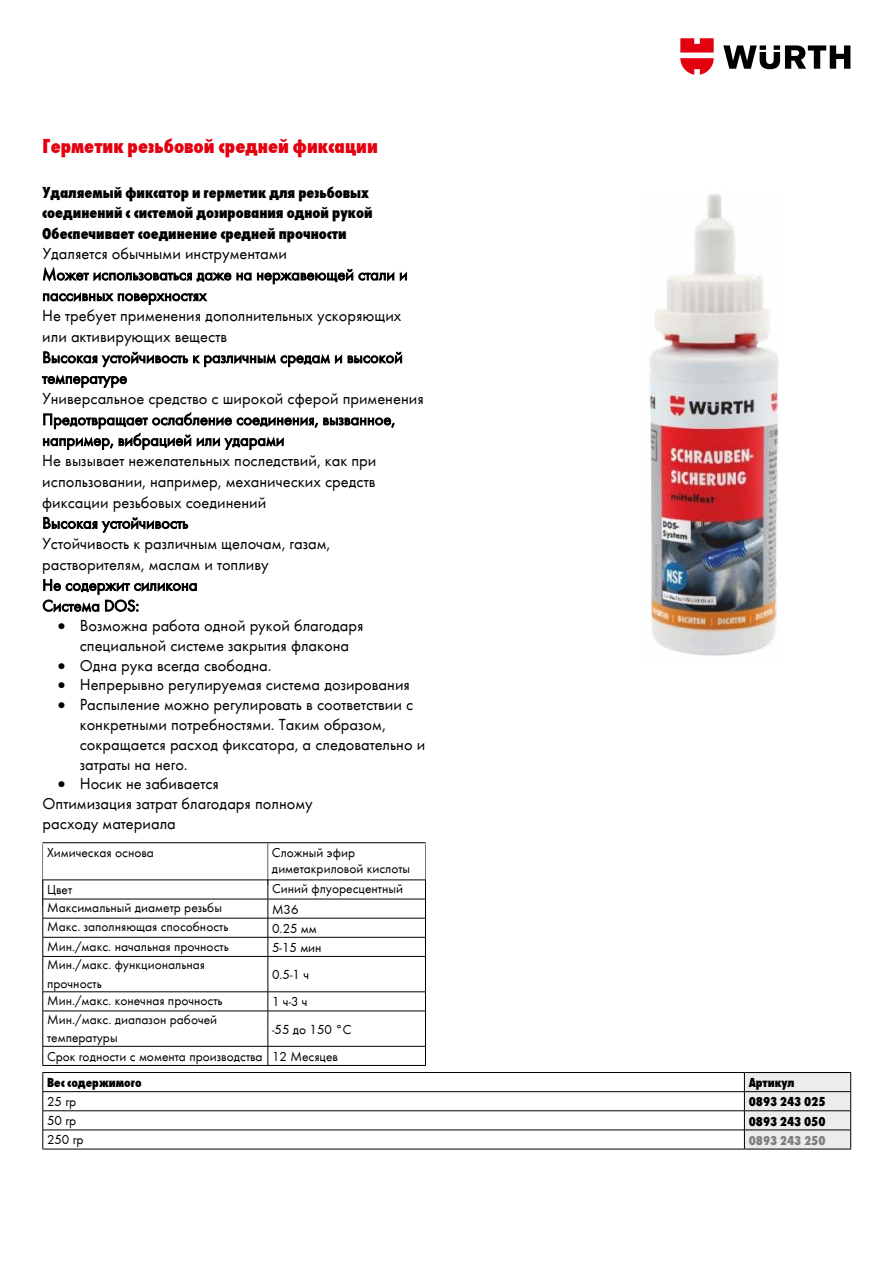
<style>
.page{position:relative;width:893px;height:1263px;background:#fff}
.page>*{position:absolute;margin:0;border:0;box-sizing:border-box;transform-origin:0 0}
.t1{font:800 condensed 21px "Wuerth";color:#e3000f}
.t2{font:16.5px/20.7px "Wuerth";color:#000}
.t3{font:800 condensed 16.5px/20.7px "Wuerth";color:#000}
.t4{font:13.5px/18.1px "Wuerth";color:#000}
.t5{font:800 condensed 13.5px "Wuerth";color:#000}
.t6{font:800 condensed 13.5px "Wuerth";color:#7f7f7f}
</style>
<div class="page">
<svg style="left:723px;top:45px;width:127px;height:24px"></svg>
<svg style="left:680px;top:38px;width:34px;height:37px"></svg>
<hr style="left:43px;top:1072px;width:701px;height:1px;background:#000">
<hr style="left:43px;top:1091px;width:701px;height:1px;background:#000">
<hr style="left:43px;top:1110px;width:701px;height:1px;background:#000">
<hr style="left:43px;top:1130px;width:701px;height:1px;background:#000">
<svg style="left:43px;top:1073px;width:1px;height:76px"></svg>
<hr style="left:43px;top:1149px;width:701px;height:1px;background:#000">
<svg style="left:744px;top:1072px;width:107px;height:77px;background:#dadadb"></svg>
<hr style="left:744px;top:1149px;width:107px;height:1px;background:#000">
<hr style="left:43px;top:842px;width:153px;height:1px;background:#000">
<hr style="left:42px;top:844px;width:1px;height:61px;background:#000">
<hr style="left:196px;top:842px;width:230px;height:1px;background:#000">
<hr style="left:267px;top:843px;width:1px;height:41px;background:#000">
<hr style="left:425px;top:843px;width:1px;height:59px;background:#000">
<hr style="left:43px;top:880px;width:153px;height:1px;background:#000">
<hr style="left:196px;top:880px;width:230px;height:1px;background:#000">
<hr style="left:43px;top:899px;width:153px;height:1px;background:#000">
<hr style="left:196px;top:899px;width:230px;height:1px;background:#000">
<hr style="left:43px;top:918px;width:153px;height:1px;background:#000">
<hr style="left:196px;top:918px;width:230px;height:1px;background:#000">
<hr style="left:43px;top:937px;width:153px;height:1px;background:#000">
<svg style="left:43px;top:880px;width:1px;height:76px"></svg>
<hr style="left:196px;top:937px;width:230px;height:1px;background:#000">
<svg style="left:268px;top:880px;width:1px;height:76px"></svg>
<svg style="left:425px;top:880px;width:1px;height:76px"></svg>
<hr style="left:43px;top:956px;width:153px;height:1px;background:#000">
<hr style="left:43px;top:957px;width:1px;height:34px;background:#000">
<hr style="left:196px;top:956px;width:230px;height:1px;background:#000">
<hr style="left:268px;top:957px;width:1px;height:34px;background:#000">
<hr style="left:425px;top:957px;width:1px;height:34px;background:#000">
<hr style="left:43px;top:991px;width:153px;height:1px;background:#000">
<svg style="left:43px;top:992px;width:1px;height:19px"></svg>
<hr style="left:196px;top:991px;width:230px;height:1px;background:#000">
<svg style="left:268px;top:992px;width:1px;height:19px"></svg>
<svg style="left:425px;top:992px;width:1px;height:19px"></svg>
<hr style="left:43px;top:1011px;width:153px;height:1px;background:#000">
<hr style="left:43px;top:1011px;width:1px;height:35px;background:#000">
<hr style="left:196px;top:1011px;width:230px;height:1px;background:#000">
<hr style="left:268px;top:1011px;width:1px;height:35px;background:#000">
<hr style="left:425px;top:1011px;width:1px;height:35px;background:#000">
<hr style="left:43px;top:1046px;width:153px;height:1px;background:#000">
<svg style="left:43px;top:1046px;width:1px;height:19px"></svg>
<hr style="left:43px;top:1065px;width:153px;height:1px;background:#000">
<hr style="left:196px;top:1046px;width:230px;height:1px;background:#000">
<svg style="left:268px;top:1046px;width:1px;height:19px"></svg>
<svg style="left:425px;top:1046px;width:1px;height:19px"></svg>
<hr style="left:196px;top:1065px;width:230px;height:1px;background:#000">
<img style="left:649px;top:193px;width:130px;height:463px">
<p class="t1" style="left:43px;top:132px;width:337px">Герметик резьбовой средней фиксации</p>
<p class="t3" style="left:42px;top:181px;width:332px">Удаляемый фиксатор и герметик для резьбовых соединений с системой дозирования одной рукой<br>Обеспечивает соединение средней прочности</p>
<p class="t2" style="left:42px;top:243px;width:383px">Удаляется обычными инструментами<br>Может использоваться даже на нержавеющей стали и пассивных поверхностях<br>Не требует применения дополнительных ускоряющих или активирующих веществ<br>Высокая устойчивость к различным средам и высокой температуре<br>Универсальное средство с широкой сферой применения Предотвращает ослабление соединения, вызванное, например, вибрацией или ударами<br>Не вызывает нежелательных последствий, как при использовании, например, механических средств фиксации резьбовых соединений<br>Высокая устойчивость<br>Устойчивость к различным щелочам, газам, растворителям, маслам и топливу<br>Не содержит силикона<br>Система DOS:</p>
<p class="t2" style="left:58px;top:615px;width:307px;line-height:19.8px;text-align:center">• Возможна работа одной рукой благодаря специальной системе закрытия флакона</p>
<p class="t2" style="left:58px;top:654px;width:215px">• Одна рука всегда свободна.</p>
<p class="t2" style="left:58px;top:674px;width:354px">• Непрерывно регулируемая система дозирования</p>
<p class="t2" style="left:80px;top:694px;width:347px;line-height:19.8px;text-indent:-22px">• Распыление можно регулировать в соответствии с конкретными потребностями. Таким образом, сокращается расход фиксатора, а следовательно и затраты на него.</p>
<p class="t2" style="left:43px;top:773px;width:272px;line-height:19.8px;text-indent:15px">• Носик не забивается<br>Оптимизация затрат благодаря полному расходу материала</p>
<p class="t4" style="left:47px;top:843px;width:109px">Химическая основа</p>
<p class="t4" style="left:272px;top:844px;width:140px;line-height:16.2px">Сложный эфир диметакриловой кислоты</p>
<p class="t4" style="left:47px;top:880px;width:27px">Цвет</p>
<p class="t4" style="left:272px;top:879px;width:132px">Синий флуоресцентный</p>
<p class="t4" style="left:47px;top:898px;width:176px">Максимальный диаметр резьбы</p>
<p class="t4" style="left:272px;top:899px;width:28px">M36</p>
<p class="t4" style="left:47px;top:917px;width:183px">Макс. заполняющая способность</p>
<p class="t4" style="left:272px;top:919px;width:46px">0.25 мм</p>
<p class="t4" style="left:47px;top:936px;width:183px">Мин./макс. начальная прочность</p>
<p class="t4" style="left:272px;top:937px;width:51px">5-15 мин</p>
<p class="t4" style="left:47px;top:955px;width:159px">Мин./макс. функциональная прочность</p>
<p class="t4" style="left:272px;top:965px;width:39px">0.5-1 ч</p>
<p class="t4" style="left:47px;top:991px;width:177px">Мин./макс. конечная прочность</p>
<p class="t4" style="left:272px;top:992px;width:37px">1 ч-3 ч</p>
<p class="t4" style="left:47px;top:1009px;width:172px">Мин./макс. диапазон рабочей температуры</p>
<p class="t4" style="left:47px;top:1015px;width:306px;line-height:27.3px;text-indent:225px">-55 до 150 °C<br>Срок годности с момента производства 12 Месяцев</p>
<p class="t5" style="left:47px;top:1073px;width:96px">Вес содержимого</p>
<p class="t5" style="left:749px;top:1073px;width:47px">Артикул</p>
<p class="t4" style="left:47px;top:1092px;width:31px">25 гр</p>
<p class="t5" style="left:749px;top:1092px;width:78px">0893 243 025</p>
<p class="t4" style="left:47px;top:1111px;width:31px">50 гр</p>
<p class="t5" style="left:749px;top:1111px;width:78px">0893 243 050</p>
<p class="t4" style="left:47px;top:1130px;width:38px">250 гр</p>
<p class="t6" style="left:749px;top:1131px;width:78px">0893 243 250</p>
</div>
